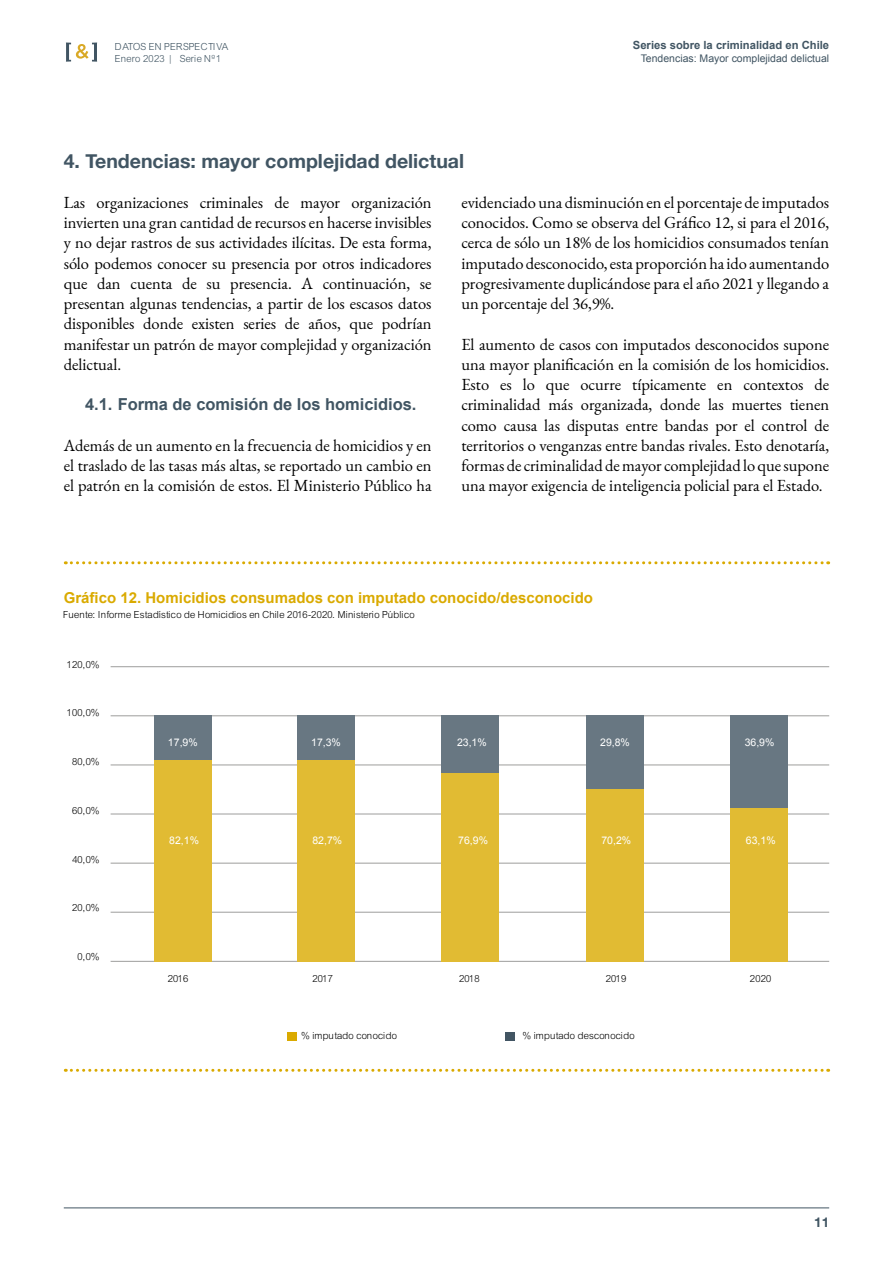
<style>
.page{position:relative;width:893px;height:1263px;background:#fff}
.page>*{position:absolute;margin:0;border:0;box-sizing:border-box;transform-origin:0 0}
.t1{font:700 19.5px "Helvetica Neue";color:#415563}
.t2{font:16.5px/20.2px "EB Garamond";color:#000;text-align:justify}
.t3{font:700 16.5px "Arial";color:#415563}
.t4{font:700 15px "Arial";color:#daaa00}
.t5{font:700 13.5px "Helvetica Neue";color:#415563}
.t6{font:700 11.25px "Arial";color:#415563}
.t7{font:10.5px "Arial Lgt";color:#000}
.t8{font:10.5px "Arial";color:#fff}
.t9{font:10.5px/12px "Arial Lgt";color:#415563}
.t10{font:10.5px "Arial";color:#415563}
</style>
<div class="page">
<svg style="left:66px;top:43px;width:31px;height:19px"></svg>
<hr style="left:64px;top:1207px;width:765px;height:1px;background:#415563">
<div style="left:287px;top:1032px;width:10px;height:9px;background:#daaa00"></div>
<div style="left:505px;top:1032px;width:9px;height:9px;background:#425563"></div>
<hr style="left:111px;top:765px;width:718px;height:1px;background:#9d9d9c">
<hr style="left:111px;top:715px;width:718px;height:1px;background:#9d9d9c">
<hr style="left:111px;top:961px;width:718px;height:1px;background:#9d9d9c">
<hr style="left:111px;top:912px;width:718px;height:1px;background:#9d9d9c">
<hr style="left:111px;top:863px;width:718px;height:1px;background:#9d9d9c">
<hr style="left:111px;top:814px;width:718px;height:1px;background:#9d9d9c">
<hr style="left:111px;top:666px;width:718px;height:1px;background:#9d9d9c">
<div style="left:154px;top:760px;width:57px;height:201px;background:#e1bb33"></div>
<div style="left:154px;top:715px;width:57px;height:45px;background:#687782"></div>
<div style="left:297px;top:715px;width:58px;height:45px;background:#687782"></div>
<div style="left:441px;top:715px;width:58px;height:58px;background:#687782"></div>
<div style="left:586px;top:715px;width:58px;height:74px;background:#687782"></div>
<div style="left:730px;top:715px;width:57px;height:93px;background:#687782"></div>
<div style="left:297px;top:760px;width:58px;height:201px;background:#e1bb33"></div>
<div style="left:441px;top:773px;width:58px;height:188px;background:#e1bb33"></div>
<div style="left:586px;top:789px;width:58px;height:172px;background:#e1bb33"></div>
<div style="left:730px;top:808px;width:57px;height:153px;background:#e1bb33"></div>
<svg style="left:65px;top:561px;width:764px;height:3px"></svg>
<svg style="left:65px;top:1069px;width:764px;height:3px"></svg>
<p class="t9" style="left:116px;top:40px;width:114px">DATOS EN PERSPECTIVA<br>Enero 2023 | Serie Nº1</p>
<p class="t1" style="left:64px;top:146px;width:402px">4. Tendencias: mayor complejidad delictual</p>
<p class="t6" style="left:633px;top:37px;width:198px">Series sobre la criminalidad en Chile</p>
<p class="t10" style="left:641px;top:52px;width:190px">Tendencias: Mayor complejidad delictual</p>
<p class="t2" style="left:64px;top:192px;width:369px">Las organizaciones criminales de mayor organización invierten una gran cantidad de recursos en hacerse invisibles y no dejar rastros de sus actividades ilícitas. De esta forma, sólo podemos conocer su presencia por otros indicadores que dan cuenta de su presencia. A continuación, se presentan algunas tendencias, a partir de los escasos datos disponibles donde existen series de años, que podrían manifestar un patrón de mayor complejidad y organización delictual.</p>
<p class="t3" style="left:85px;top:394px;width:333px">4.1. Forma de comisión de los homicidios.</p>
<p class="t2" style="left:64px;top:435px;width:369px">Además de un aumento en la frecuencia de homicidios y en el traslado de las tasas más altas, se reportado un cambio en el patrón en la comisión de estos. El Ministerio Público ha</p>
<p class="t2" style="left:461px;top:192px;width:369px">evidenciado una disminución en el porcentaje de imputados conocidos. Como se observa del Gráfico 12, si para el 2016, cerca de sólo un 18% de los homicidios consumados tenían imputado desconocido, esta proporción ha ido aumentando progresivamente duplicándose para el año 2021 y llegando a un porcentaje del 36,9%.</p>
<p class="t2" style="left:461px;top:334px;width:369px">El aumento de casos con imputados desconocidos supone una mayor planificación en la comisión de los homicidios.<br>Esto es lo que ocurre típicamente en contextos de criminalidad más organizada, donde las muertes tienen como causa las disputas entre bandas por el control de territorios o venganzas entre bandas rivales. Esto denotaría, formas de criminalidad de mayor complejidad lo que supone una mayor exigencia de inteligencia policial para el Estado.</p>
<p class="t4" style="left:64px;top:588px;width:531px">Gráfico 12. Homicidios consumados con imputado conocido/desconocido</p>
<p class="t7" style="left:64px;top:609px;width:353px">Fuente: Informe Estadístico de Homicidios en Chile 2016-2020. Ministerio Público</p>
<p class="t7" style="left:68px;top:658px;width:34px">120,0%</p>
<p class="t7" style="left:68px;top:707px;width:34px">100,0%</p>
<p class="t7" style="left:73px;top:756px;width:29px">80,0%</p>
<p class="t7" style="left:73px;top:804px;width:29px">60,0%</p>
<p class="t7" style="left:73px;top:853px;width:29px">40,0%</p>
<p class="t7" style="left:73px;top:902px;width:29px">20,0%</p>
<p class="t7" style="left:78px;top:951px;width:24px">0,0%</p>
<p class="t8" style="left:168px;top:735px;width:31px">17,9%</p>
<p class="t8" style="left:169px;top:834px;width:31px">82,1%</p>
<p class="t8" style="left:311px;top:735px;width:31px">17,3%</p>
<p class="t8" style="left:312px;top:834px;width:31px">82,7%</p>
<p class="t8" style="left:457px;top:735px;width:31px">23,1%</p>
<p class="t8" style="left:458px;top:834px;width:31px">76,9%</p>
<p class="t8" style="left:600px;top:735px;width:31px">29,8%</p>
<p class="t8" style="left:601px;top:834px;width:31px">70,2%</p>
<p class="t8" style="left:745px;top:735px;width:31px">36,9%</p>
<p class="t8" style="left:746px;top:834px;width:31px">63,1%</p>
<p class="t7" style="left:168px;top:972px;width:22px">2016</p>
<p class="t7" style="left:313px;top:972px;width:22px">2017</p>
<p class="t7" style="left:460px;top:972px;width:22px">2018</p>
<p class="t7" style="left:606px;top:972px;width:22px">2019</p>
<p class="t7" style="left:750px;top:972px;width:23px">2020</p>
<p class="t7" style="left:302px;top:1030px;width:97px">% imputado conocido</p>
<p class="t7" style="left:523px;top:1030px;width:113px">% imputado desconocido</p>
<p class="t5" style="left:814px;top:1212px;width:17px">11</p>
</div>
